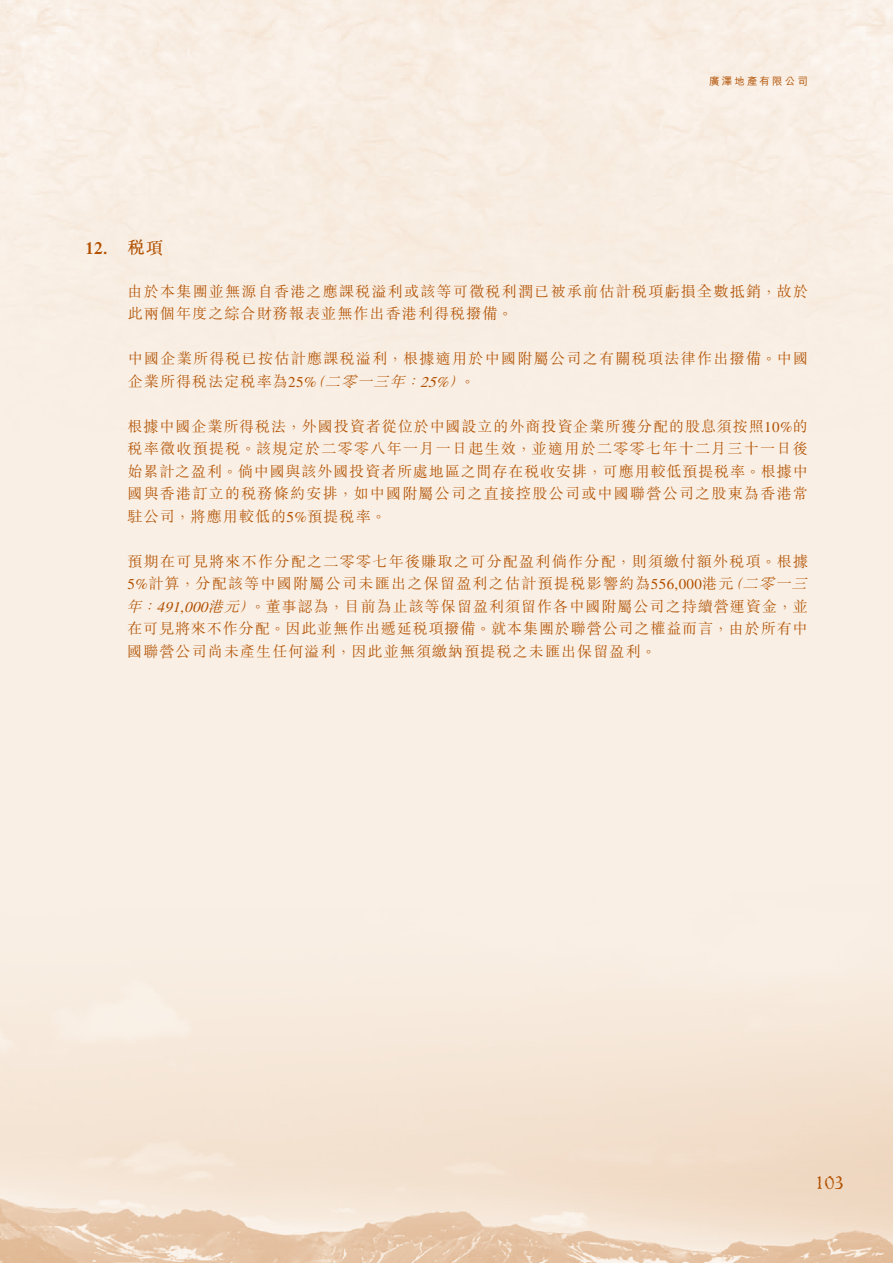
<style>
.page{position:relative;width:893px;height:1263px;background:#fff}
.page>*{position:absolute;margin:0;border:0;box-sizing:border-box;transform-origin:0 0}
.t1{font:700 18px "C Gu Yin HK";color:#b15000}
.t2{font:600 17.25px "Times LT Std";color:#b15000}
.t3{font:300 15px/22.5px "M Sung HK";letter-spacing:.085em;color:#b15000}
.t4{font:500 10.5px "M Hei HK";letter-spacing:.2em;color:#b15000}
.s1{font-family:"M Sung HK";font-weight:500}
.s2{font-family:"Times LT Std";font-weight:400}
.s3{font-style:italic}
.s4{font-family:"Times LT Std";font-weight:400;font-style:italic}
</style>
<div class="page">
<img style="left:0;top:431px;width:893px;height:832px">
<p class="t4" style="left:709px;top:74px;width:100px">廣澤地產有限公司</p>
<p class="t2" style="left:85px;top:237px;width:80px">12. <span class="s1">稅項</span></p>
<p class="t3" style="left:128px;top:279px;width:682px">由於本集團並無源自香港之應課稅溢利或該等可徵稅利潤已被承前估計稅項虧損全數抵銷，故於此兩個年度之綜合財務報表並無作出香港利得稅撥備。</p>
<p class="t3" style="left:128px;top:347px;width:682px">中國企業所得稅已按估計應課稅溢利，根據適用於中國附屬公司之有關稅項法律作出撥備。中國企業所得稅法定稅率為<span class="s2">25%</span><span class="s3">（二零一三年：</span><span class="s4">25%</span><span class="s3">）</span>。</p>
<p class="t3" style="left:127px;top:414px;width:682px;text-align:justify">根據中國企業所得稅法，外國投資者從位於中國設立的外商投資企業所獲分配的股息須按照<span class="s2">10%</span>的稅率徵收預提稅。該規定於二零零八年一月一日起生效，並適用於二零零七年十二月三十一日後始累計之盈利。倘中國與該外國投資者所處地區之間存在稅收安排，可應用較低預提稅率。根據中國與香港訂立的稅務條約安排，如中國附屬公司之直接控股公司或中國聯營公司之股東為香港常駐公司，將應用較低的<span class="s2">5%</span>預提稅率。</p>
<p class="t3" style="left:126px;top:549px;width:687px">預期在可見將來不作分配之二零零七年後賺取之可分配盈利倘作分配，則須繳付額外稅項。根據<span class="s2">5%</span>計算，分配該等中國附屬公司未匯出之保留盈利之估計預提稅影響約為<span class="s2">556,000</span>港元<span class="s3">（二零一三年：</span><span class="s4">491,000</span><span class="s3">港元）</span>。董事認為，目前為止該等保留盈利須留作各中國附屬公司之持續營運資金，並在可見將來不作分配。因此並無作出遞延稅項撥備。就本集團於聯營公司之權益而言，由於所有中國聯營公司尚未產生任何溢利，因此並無須繳納預提稅之未匯出保留盈利。</p>
<p class="t1" style="left:815px;top:1170px;width:32px">103</p>
</div>
